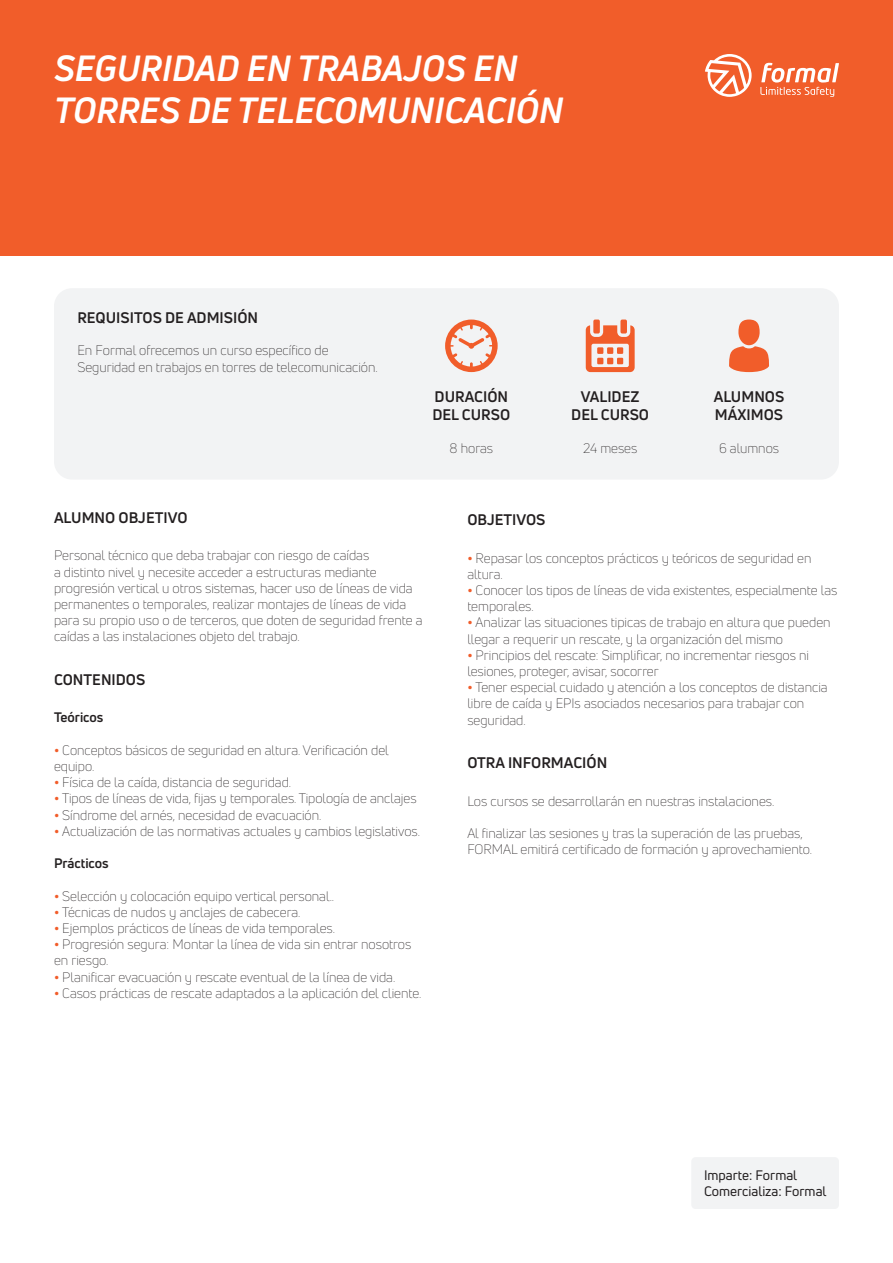
<style>
.page{position:relative;width:893px;height:1263px;background:#fff}
.page>*{position:absolute;margin:0;border:0;box-sizing:border-box;transform-origin:0 0}
.t1{font:italic 700 35.7px/42.8px "Uni Neue";color:#fff}
.t2{font:700 15px "Uni Neue";color:#231f20}
.t3{font:300 13.5px/16.2px "Uni Neue";color:#231f20}
.t4{font:13.5px "Uni Neue";color:#231f20}
.t5{font:700 13.5px "Uni Neue";color:#231f20}
.s1{font-weight:700;color:#f15d2a}
</style>
<div class="page">
<div style="left:0;top:0;width:893px;height:256px;background:#f15d2a"></div>
<svg style="left:705px;top:54px;width:47px;height:43px"></svg>
<svg style="left:760px;top:63px;width:79px;height:34px"></svg>
<div style="left:54px;top:288px;width:785px;height:192px;background:#f2f3f4;border-radius:18px"></div>
<div style="left:738px;top:319px;width:22px;height:26px;background:#f15d2a;border-radius:50%"></div>
<svg style="left:729px;top:346px;width:40px;height:26px"></svg>
<svg style="left:445px;top:319px;width:53px;height:53px"></svg>
<svg style="left:586px;top:325px;width:49px;height:47px"></svg>
<div style="left:593px;top:319px;width:7px;height:14px;background:#f15d2a;border-radius:2px"></div>
<div style="left:620px;top:319px;width:7px;height:14px;background:#f15d2a;border-radius:2px"></div>
<div style="left:691px;top:1157px;width:148px;height:52px;background:#f2f3f4;border-radius:4px"></div>
<p class="t1" style="left:54px;top:46px;width:511px">SEGURIDAD EN TRABAJOS EN<br>TORRES DE TELECOMUNICACIÓN</p>
<p class="t2" style="left:77px;top:308px;width:182px">REQUISITOS DE ADMISIÓN</p>
<p class="t3" style="left:77px;top:342px;width:302px">En Formal ofrecemos un curso específico de<br>Seguridad en trabajos en torres de telecomunicación.</p>
<p class="t2" style="left:435px;top:387px;width:75px">DURACIÓN</p>
<p class="t2" style="left:432px;top:405px;width:79px">DEL CURSO</p>
<p class="t3" style="left:449px;top:440px;width:45px">8 horas</p>
<p class="t2" style="left:581px;top:387px;width:60px">VALIDEZ</p>
<p class="t2" style="left:571px;top:405px;width:79px">DEL CURSO</p>
<p class="t3" style="left:583px;top:440px;width:56px">24 meses</p>
<p class="t2" style="left:714px;top:387px;width:72px">ALUMNOS</p>
<p class="t2" style="left:715px;top:405px;width:70px">MÁXIMOS</p>
<p class="t3" style="left:719px;top:440px;width:62px">6 alumnos</p>
<p class="t2" style="left:54px;top:508px;width:135px">ALUMNO OBJETIVO</p>
<p class="t3" style="left:54px;top:547px;width:370px">Personal técnico que deba trabajar con riesgo de caídas<br>a distinto nivel y necesite acceder a estructuras mediante progresión vertical u otros sistemas, hacer uso de líneas de vida permanentes o temporales, realizar montajes de líneas de vida para su propio uso o de terceros, que doten de seguridad frente a caídas a las instalaciones objeto del trabajo.</p>
<p class="t2" style="left:54px;top:670px;width:93px">CONTENIDOS</p>
<p class="t5" style="left:54px;top:709px;width:51px">Teóricos</p>
<p class="t3" style="left:54px;top:742px;width:336px"><span class="s1">•</span> Conceptos básicos de seguridad en altura. Verificación del equipo.</p>
<p class="t3" style="left:54px;top:774px;width:239px"><span class="s1">•</span> Física de la caída, distancia de seguridad.</p>
<p class="t3" style="left:54px;top:790px;width:364px"><span class="s1">•</span> Tipos de líneas de vida, fijas y temporales. Tipología de anclajes</p>
<p class="t3" style="left:54px;top:806px;width:269px"><span class="s1">•</span> Síndrome del arnés, necesidad de evacuación.</p>
<p class="t3" style="left:54px;top:823px;width:367px"><span class="s1">•</span> Actualización de las normativas actuales y cambios legislativos.</p>
<p class="t5" style="left:54px;top:855px;width:56px">Prácticos</p>
<p class="t3" style="left:54px;top:887px;width:282px"><span class="s1">•</span> Selección y colocación equipo vertical personal..</p>
<p class="t3" style="left:54px;top:904px;width:248px"><span class="s1">•</span> Técnicas de nudos y anclajes de cabecera.</p>
<p class="t3" style="left:54px;top:920px;width:283px"><span class="s1">•</span> Ejemplos prácticos de líneas de vida temporales.</p>
<p class="t3" style="left:54px;top:936px;width:359px"><span class="s1">•</span> Progresión segura: Montar la línea de vida sin entrar nosotros en riesgo.</p>
<p class="t3" style="left:54px;top:968px;width:343px"><span class="s1">•</span> Planificar evacuación y rescate eventual de la línea de vida.</p>
<p class="t3" style="left:54px;top:985px;width:369px"><span class="s1">•</span> Casos prácticas de rescate adaptados a la aplicación del cliente.</p>
<p class="t2" style="left:467px;top:510px;width:80px">OBJETIVOS</p>
<p class="t3" style="left:467px;top:550px;width:346px"><span class="s1">•</span> Repasar los conceptos prácticos y teóricos de seguridad en altura.</p>
<p class="t3" style="left:467px;top:582px;width:372px"><span class="s1">•</span> Conocer los tipos de líneas de vida existentes, especialmente las temporales.</p>
<p class="t3" style="left:467px;top:614px;width:365px"><span class="s1">•</span> Analizar las situaciones tipicas de trabajo en altura que pueden llegar a requerir un rescate, y la organización del mismo</p>
<p class="t3" style="left:467px;top:647px;width:343px"><span class="s1">•</span> Principios del rescate: Simplificar, no incrementar riesgos ni lesiones, proteger, avisar, socorrer</p>
<p class="t3" style="left:467px;top:679px;width:362px"><span class="s1">•</span> Tener especial cuidado y atención a los conceptos de distancia libre de caída y EPIs asociados necesarios para trabajar con seguridad.</p>
<p class="t2" style="left:467px;top:753px;width:141px">OTRA INFORMACIÓN</p>
<p class="t3" style="left:467px;top:792px;width:309px">Los cursos se desarrollarán en nuestras instalaciones.</p>
<p class="t3" style="left:467px;top:825px;width:346px">Al finalizar las sesiones y tras la superación de las pruebas,<br>FORMAL emitirá certificado de formación y aprovechamiento.</p>
<p class="t4" style="left:704px;top:1167px;width:95px">Imparte: Formal</p>
<p class="t4" style="left:704px;top:1183px;width:124px">Comercializa: Formal</p>
</div>
